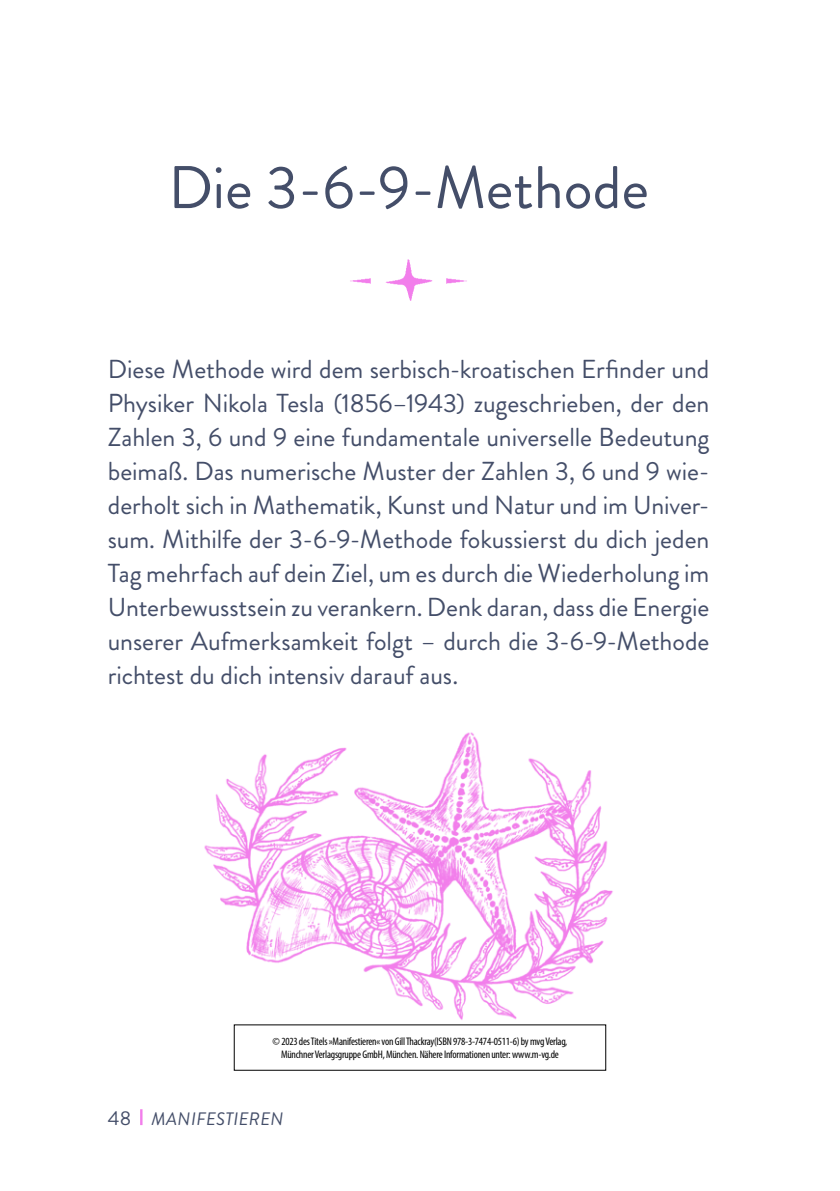
<style>
.page{position:relative;width:840px;height:1191px;background:#fff}
.page>*{position:absolute;margin:0;border:0;box-sizing:border-box;transform-origin:0 0}
.A_ChapterHeading{font:60px "Brandon Grotesque";color:#444e69}
.B_Body_Left{font:26px/34px "Brandon Grotesque";letter-spacing:-.005em;color:#444e69;text-align:justify}
.t1{font:italic 18px "Brandon Grotesque";letter-spacing:.01em;color:#444e69}
.t2{font:condensed 11px/13.2px "Myriad Pro";letter-spacing:-.02em;color:#000;text-align:center}
.s1{font-style:normal;font-size:20px}
</style>
<div class="page">
<img style="left:204px;top:732px;width:409px;height:298px">
<svg style="left:140px;top:1109px;width:2px;height:16px"></svg>
<img style="left:350px;top:260px;width:117px;height:40px">
<div style="left:234px;top:1025px;width:371px;height:45px;background:#fff"></div>
<p class="A_ChapterHeading" style="left:168px;top:146px;width:482px">Die 3-6-9-Methode</p>
<p class="B_Body_Left" style="left:108px;top:352px;width:603px">Diese Methode wird dem serbisch-kroatischen Erfinder und Physiker Nikola Tesla (1856–1943) zugeschrieben, der den Zahlen 3, 6 und 9 eine fundamentale universelle Bedeutung beimaß. Das numerische Muster der Zahlen 3, 6 und 9 wie&shy;derholt sich in Mathematik, Kunst und Natur und im Univer&shy;sum. Mithilfe der 3-6-9-Methode fokussierst du dich jeden Tag mehrfach auf dein Ziel, um es durch die Wiederholung im Unterbewusstsein zu verankern. Denk daran, dass die Energie unserer Aufmerksamkeit folgt – durch die 3- 6-9-Methode richtest du dich intensiv darauf aus.</p>
<p class="t2" style="left:272px;top:1034px;width:296px">© 2023 des Titels »Manifestieren« von Gill Thackray(ISBN 978-3-7474-0511-6) by mvg Verlag,<br>Münchner Verlagsgruppe GmbH, München. Nähere Informationen unter: www.m-vg.de</p>
<p class="t1" style="left:108px;top:1106px;width:70px"><span class="s1">48</span> MANIF</p>
<p class="t1" style="left:206px;top:1106px;width:77px">ESTI EREN</p>
</div>
